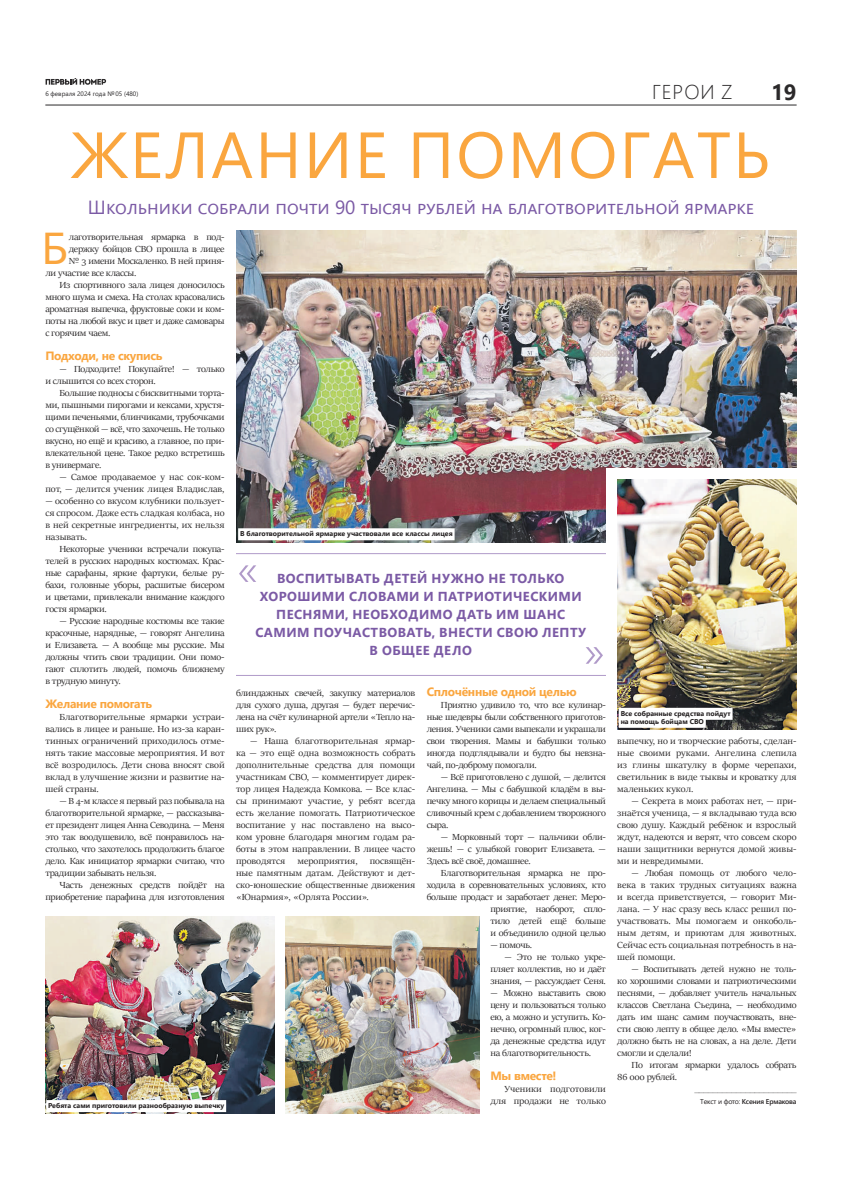
<style>
.page{position:relative;width:842px;height:1191px;background:#fff}
.page>*{position:absolute;margin:0;border:0;box-sizing:border-box;transform-origin:0 0}
.t1{font:65px "Segoe UI";letter-spacing:.035em;color:#faa63f}
.t2{font:300 50px "Segoe UI";color:#b09ac9}
.t3{font:44.5px "Segoe UI";color:#faa63f;scale:1.07 1}
.t4{font:700 22px "Segoe UI";color:#2b292a}
.t5{font:300 20px "Segoe UI";letter-spacing:.045em;color:#2b292a}
.t6{font:19px "Segoe UI";color:#7b5aa5}
.t7{font:700 13px/18px "Segoe UI";letter-spacing:.035em;color:#7b5aa5;text-align:center}
.t8{font:700 12px "Segoe UI";letter-spacing:-.025em;color:#faa63f}
.t9{font:9.9px/12px "Sitka Banner";letter-spacing:-.025em;color:#2b292a;text-align:justify;scale:1.07 1}
.t10{font:9.9px/12px "Sitka Banner";color:#2b292a;text-align:right;scale:1.07 1}
.t11{font:700 7px/8px "Segoe UI";color:#231f20}
.t12{font:600 7px "Segoe UI";letter-spacing:-.025em;color:#231f20}
.t13{font:6.4px "Segoe UI";color:#2b292a}
.s1{font-weight:400}
</style>
<div class="page">
<svg style="left:46px;top:78px;width:60px;height:7px"></svg>
<hr style="left:45px;top:104px;width:752px;height:1px;background:#2b292a">
<hr style="left:236px;top:553px;width:370px;height:1px;background:#b09ac9">
<hr style="left:236px;top:675px;width:370px;height:1px;background:#b09ac9">
<img style="left:45px;top:916px;width:229px;height:197px">
<img style="left:236px;top:230px;width:561px;height:312px">
<img style="left:285px;top:916px;width:194px;height:197px">
<div style="left:606px;top:468px;width:191px;height:136px;background:#fff"></div>
<img style="left:617px;top:480px;width:180px;height:249px">
<div style="left:238px;top:528px;width:217px;height:12px;background:#fff"></div>
<div style="left:619px;top:708px;width:113px;height:12px;background:#fff"></div>
<div style="left:619px;top:716px;width:87px;height:12px;background:#fff"></div>
<div style="left:46px;top:1100px;width:180px;height:12px;background:#fff"></div>
<p class="t13" style="left:45px;top:88px;width:94px">6 февраля 2024 года №05 (480)</p>
<h3 class="t4" style="left:771px;top:71px;width:27px">19</h3>
<h1 class="t1" style="left:71px;top:94px;width:701px">ЖЕЛАНИЕ ПОМОГАТЬ</h1>
<h3 class="t6" style="left:88px;top:189px;width:668px">Школьники собрали почти 90 тысяч рублей на благотворительной ярмарке</h3>
<h3 class="t3" style="left:41px;top:206px;width:27px">Б</h3>
<p class="t9" style="left:69px;top:231px;width:147px">лаготворительная ярмарка в под-</p>
<h3 class="t5" style="left:652px;top:73px;width:82px">ГЕРОИ Z</h3>
<p class="t9" style="left:69px;top:243px;width:147px">держку бойцов СВО прошла в лицее</p>
<p class="t9" style="left:69px;top:255px;width:147px">№ 3 имени Москаленко. В ней приня-</p>
<p class="t9" style="left:45px;top:267px;width:87px">ли участие все классы.</p>
<p class="t9" style="left:60px;top:279px;width:156px">Из спортивного зала лицея доносилось</p>
<p class="t9" style="left:45px;top:291px;width:169px">много шума и смеха. На столах красовались</p>
<p class="t9" style="left:45px;top:303px;width:169px">ароматная выпечка, фруктовые соки и ком-</p>
<p class="t9" style="left:45px;top:315px;width:169px">поты на любой вкус и цвет и даже самовары</p>
<p class="t9" style="left:45px;top:327px;width:62px">с горячим чаем.</p>
<p class="t8" style="left:45px;top:344px;width:119px">Подходи, не скупись</p>
<p class="t9" style="left:45px;top:363px;width:169px;text-indent:14px">— Подходите! Покупайте! — только и слышится со всех сторон.</p>
<p class="t9" style="left:45px;top:387px;width:169px;text-indent:14px">Большие подносы с бисквитными торта&shy;ми, пышными пирогами и кексами, хрустя&shy;щими печеньями, блинчиками, трубочками со сгущёнкой — всё, что захочешь. Не только вкусно, но ещё и красиво, а главное, по при&shy;влекательной цене. Такое редко встретишь в универмаге.</p>
<p class="t10" style="left:45px;top:471px;width:169px">— Самое продаваемое у нас сок-ком&shy;пот, — делится ученик лицея Владислав,</p>
<p class="t9" style="left:45px;top:495px;width:169px">— особенно со вкусом клубники пользует&shy;ся спросом. Даже есть сладкая колбаса, но в ней секретные ингредиенты, их нельзя называть.</p>
<p class="t9" style="left:45px;top:543px;width:169px;text-indent:14px">Некоторые ученики встречали покупа&shy;телей в русских народных костюмах. Крас&shy;ные сарафаны, яркие фартуки, белые ру&shy;бахи, головные уборы, расшитые бисером и цветами, привлекали внимание каждого гостя ярмарки.</p>
<p class="t9" style="left:45px;top:615px;width:169px;text-indent:14px">— Русские народные костюмы все такие красочные, нарядные, — говорят Ангелина и Елизавета. — А вообще мы русские. Мы должны чтить свои традиции. Они помо&shy;гают сплотить людей, помочь ближнему в трудную минуту.</p>
<p class="t8" style="left:45px;top:692px;width:108px">Желание помогать</p>
<p class="t9" style="left:45px;top:711px;width:169px;text-indent:14px">Благотворительные ярмарки устраи&shy;вались в лицее и раньше. Но из-за каран&shy;тинных ограничений приходилось отме&shy;нять такие массовые мероприятия. И вот всё возродилось. Дети снова вносят свой вклад в улучшение жизни и развитие на&shy;шей страны.</p>
<p class="t9" style="left:45px;top:795px;width:169px;text-indent:14px">— В 4-м классе я первый раз побывала на благотворительной ярмарке, — рассказыва&shy;ет президент лицея Анна Севодина. — Меня это так воодушевило, всё понравилось на&shy;столько, что захотелось продолжить благое дело. Как инициатор ярмарки считаю, что традиции забывать нельзя.</p>
<p class="t9" style="left:45px;top:879px;width:169px;text-align:right">Часть денежных средств пойдёт на приобретение парафина для изготовления</p>
<p class="t11" style="left:240px;top:529px;width:214px">В благотворительной ярмарке участвовали все классы лицея</p>
<h2 class="t2" style="left:236px;top:522px;width:25px">«</h2>
<h3 class="t7" style="left:255px;top:568px;width:332px">ВОСПИТЫВАТЬ ДЕТЕЙ НУЖНО НЕ ТОЛЬКО<br>ХОРОШИМИ СЛОВАМИ И ПАТРИОТИЧЕСКИМИ<br>ПЕСНЯМИ, НЕОБХОДИМО ДАТЬ ИМ ШАНС<br>САМИМ ПОУЧАСТВОВАТЬ, ВНЕСТИ СВОЮ ЛЕПТУ<br>В ОБЩЕЕ ДЕЛО</h3>
<h2 class="t2" style="left:606px;top:707px;width:25px;rotate:-180deg">«</h2>
<p class="t8" style="left:427px;top:680px;width:152px">Сплочённые одной целью</p>
<p class="t9" style="left:427px;top:699px;width:169px;text-indent:14px">Приятно удивило то, что все кулинар&shy;ные шедевры были собственного приготов&shy;ления. Ученики сами выпекали и украшали свои творения. Мамы и бабушки только иногда подглядывали и будто бы невзна&shy;чай, по-доброму помогали.</p>
<p class="t9" style="left:427px;top:771px;width:169px;text-indent:14px">— Всё приготовлено с душой, — делится Ангелина. — Мы с бабушкой кладём в вы&shy;печку много корицы и делаем специальный сливочный крем с добавлением творожного сыра.</p>
<p class="t9" style="left:427px;top:831px;width:169px;text-indent:14px">— Морковный торт — пальчики обли&shy;жешь! — с улыбкой говорит Елизавета. — Здесь всё своё, домашнее.</p>
<p class="t9" style="left:427px;top:867px;width:169px;text-align:right">Благотворительная ярмарка не про&shy;ходила в соревновательных условиях, кто больше продаст и заработает денег. Меро&shy;приятие, наоборот, спло-<br>тило детей ещё больше<br>и объединило одной целью</p>
<p class="t9" style="left:490px;top:939px;width:40px">— помочь.</p>
<p class="t9" style="left:490px;top:951px;width:110px;text-indent:14px">— Это не только укре&shy;пляет коллектив, но и даёт знания, — рассуждает Сеня.</p>
<p class="t9" style="left:490px;top:987px;width:110px">— Можно выставить свою цену и пользоваться только ею, а можно и уступить. Ко&shy;нечно, огромный плюс, ког&shy;да денежные средства идут на благотворительность.</p>
<p class="t8" style="left:490px;top:1064px;width:68px">Мы вместе!</p>
<p class="t10" style="left:490px;top:1083px;width:110px">Ученики подготовили для продажи не только</p>
<p class="t9" style="left:236px;top:687px;width:169px">блиндажных свечей, закупку материалов для сухого душа, другая — будет перечис&shy;лена на счёт кулинарной артели «Тепло на&shy;ших рук».</p>
<p class="t9" style="left:236px;top:735px;width:169px;text-indent:14px">— Наша благотворительная ярмар&shy;ка — это ещё одна возможность собрать дополнительные средства для помощи участникам СВО, — комментирует дирек&shy;тор лицея Надежда Комкова. — Все клас&shy;сы принимают участие, у ребят всегда есть желание помогать. Патриотическое воспитание у нас поставлено на высо&shy;ком уровне благодаря многим годам ра&shy;боты в этом направлении. В лицее часто проводятся мероприятия, посвящён&shy;ные памятным датам. Действуют и дет&shy;ско-юношеские общественные движения «Юнармия», «Орлята России».</p>
<p class="t11" style="left:621px;top:709px;width:111px">Все собранные средства пойдут на помощь бойцам СВО</p>
<p class="t9" style="left:617px;top:735px;width:169px">выпечку, но и творческие работы, сделан&shy;ные своими руками. Ангелина слепила из глины шкатулку в форме черепахи, светильник в виде тыквы и кроватку для маленьких кукол.</p>
<p class="t9" style="left:617px;top:795px;width:169px;text-indent:14px">— Секрета в моих работах нет, — при&shy;знаётся ученица, — я вкладываю туда всю свою душу. Каждый ребёнок и взрослый ждут, надеются и верят, что совсем скоро наши защитники вернутся домой живы&shy;ми и невредимыми.</p>
<p class="t9" style="left:617px;top:867px;width:169px;text-indent:14px">— Любая помощь от любого чело&shy;века в таких трудных ситуациях важна и всегда приветствуется, — говорит Ми&shy;лана. — У нас сразу весь класс решил по&shy;участвовать. Мы помогаем и онкоболь&shy;ным детям, и приютам для животных.<br>Сейчас есть социальная потребность в на&shy;шей помощи.</p>
<p class="t9" style="left:617px;top:963px;width:169px;text-indent:14px">— Воспитывать детей нужно не толь&shy;ко хорошими словами и патриотическими песнями, — добавляет учитель начальных классов Светлана Съедина, — необходимо дать им шанс самим поучаствовать, вне&shy;сти свою лепту в общее дело. «Мы вместе» должно быть не на словах, а на деле. Дети смогли и сделали!</p>
<p class="t9" style="left:631px;top:1059px;width:156px">По итогам ярмарки удалось собрать</p>
<p class="t9" style="left:617px;top:1071px;width:58px">86 000 рублей.</p>
<p class="t9" style="left:694px;top:1083px;width:97px">______________________</p>
<p class="t12" style="left:700px;top:1095px;width:98px"><span class="s1">Текст и фото:</span> Ксения Ермакова</p>
<p class="t11" style="left:48px;top:1101px;width:178px">Ребята сами приготовили разнообразную выпечку</p>
</div>
